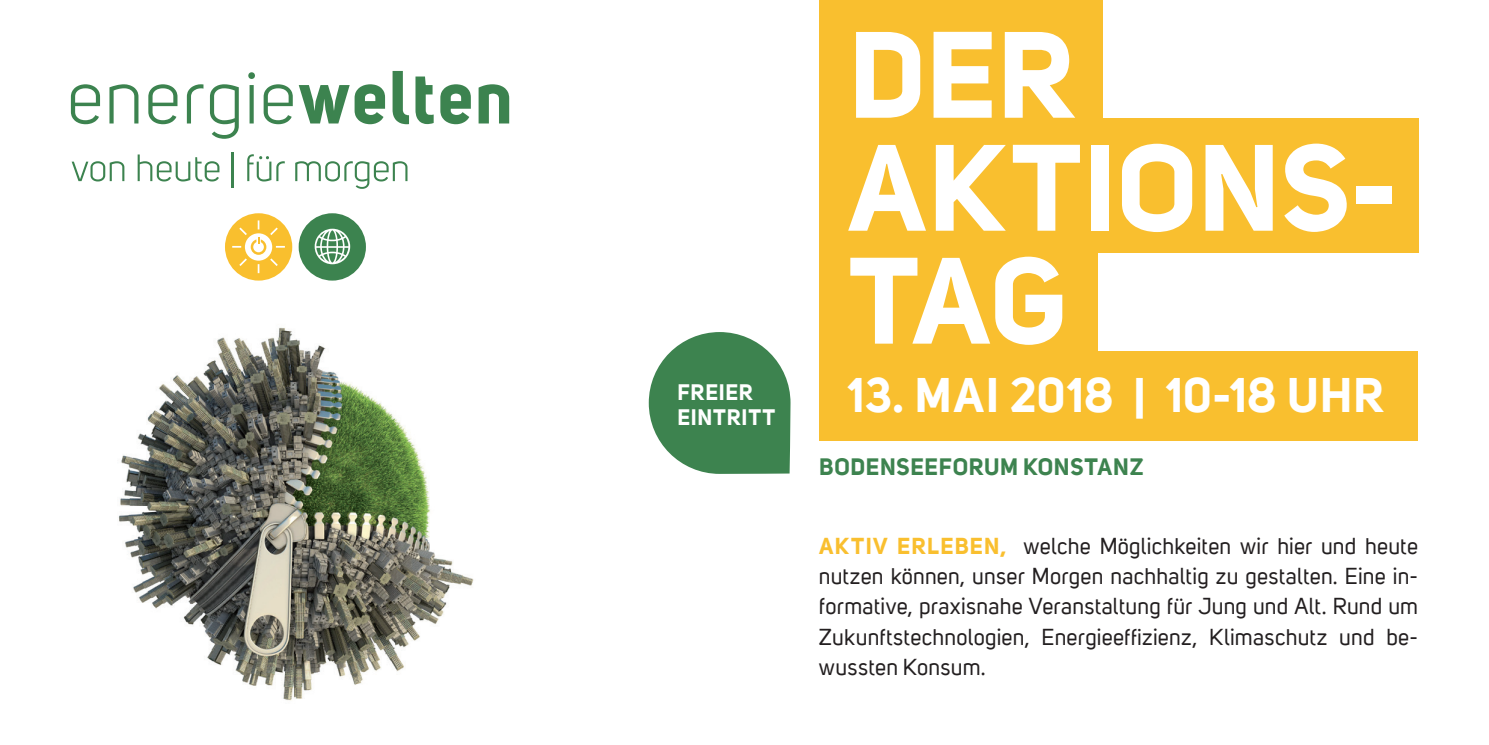
<style>
.page{position:relative;width:1489px;height:745px;background:#fff}
.page>*{position:absolute;margin:0;border:0;box-sizing:border-box;transform-origin:0 0}
.t1{font:700 121px/112.8px "Uni Sans";letter-spacing:.005em;color:#fff}
.t2{font:700 47.25px "Uni Sans";letter-spacing:.02em;color:#fff}
.t3{font:700 23px "Uni Sans";letter-spacing:.03em;color:#3d834f}
.t4{font:22.5px/30px "Uni Sans";letter-spacing:.01em;color:#231f20;text-align:justify}
.t5{font:700 22px/25px "Uni Sans";letter-spacing:.035em;color:#fff}
.s1{font-weight:700;color:#f9bf2f}
</style>
<div class="page">
<img style="left:119px;top:327px;width:355px;height:374px">
<svg style="left:648px;top:332px;width:142px;height:141px"></svg>
<div style="left:225px;top:213px;width:67px;height:67px;background:#f9bf2e;border-radius:50%"></div>
<div style="left:299px;top:213px;width:67px;height:67px;background:#3c834f;border-radius:50%"></div>
<svg style="left:71px;top:84px;width:29px;height:40px"></svg>
<svg style="left:109px;top:84px;width:29px;height:39px"></svg>
<svg style="left:148px;top:84px;width:29px;height:40px"></svg>
<svg style="left:187px;top:84px;width:16px;height:39px"></svg>
<svg style="left:210px;top:84px;width:29px;height:55px"></svg>
<svg style="left:248px;top:72px;width:7px;height:51px"></svg>
<svg style="left:263px;top:84px;width:30px;height:40px"></svg>
<svg style="left:299px;top:84px;width:86px;height:40px"></svg>
<svg style="left:392px;top:71px;width:17px;height:53px"></svg>
<svg style="left:415px;top:76px;width:18px;height:48px"></svg>
<svg style="left:440px;top:84px;width:31px;height:40px"></svg>
<svg style="left:478px;top:84px;width:31px;height:39px"></svg>
<svg style="left:72px;top:161px;width:52px;height:20px"></svg>
<svg style="left:138px;top:154px;width:81px;height:27px"></svg>
<hr style="left:232px;top:153px;width:2px;height:35px;background:#3c834f">
<svg style="left:247px;top:154px;width:38px;height:27px"></svg>
<svg style="left:295px;top:161px;width:112px;height:28px"></svg>
<svg style="left:232px;top:220px;width:53px;height:53px"></svg>
<svg style="left:314px;top:228px;width:36px;height:36px"></svg>
<div style="left:819px;top:0;width:283px;height:139px;background:#f9bf2f"></div>
<div style="left:819px;top:119px;width:599px;height:134px;background:#f9bf2f"></div>
<div style="left:819px;top:233px;width:278px;height:134px;background:#f9bf2f"></div>
<div style="left:819px;top:351px;width:597px;height:90px;background:#f9bf2f"></div>
<p class="t5" style="left:677px;top:379px;width:99px">FREIER<br>EINTRITT</p>
<h1 class="t1" style="left:848px;top:18px;width:551px">DER<br>AKTIONS-<br>TAG</h1>
<h2 class="t2" style="left:847px;top:365px;width:537px">13. MAI 2018 | 10-18 UHR</h2>
<p class="t3" style="left:819px;top:452px;width:326px">BODENSEEFORUM KONSTANZ</p>
<p class="t4" style="left:819px;top:531px;width:600px"><span class="s1">AKTIV ERLEBEN,</span> welche Möglichkeiten wir hier und heute nutzen können, unser Morgen nachhaltig zu gestalten. Eine in&shy;formative, praxisnahe Veranstaltung für Jung und Alt. Rund um Zukunftstechnologien, Energieeffizienz, Klimaschutz und be&shy;wussten Konsum.</p>
</div>
